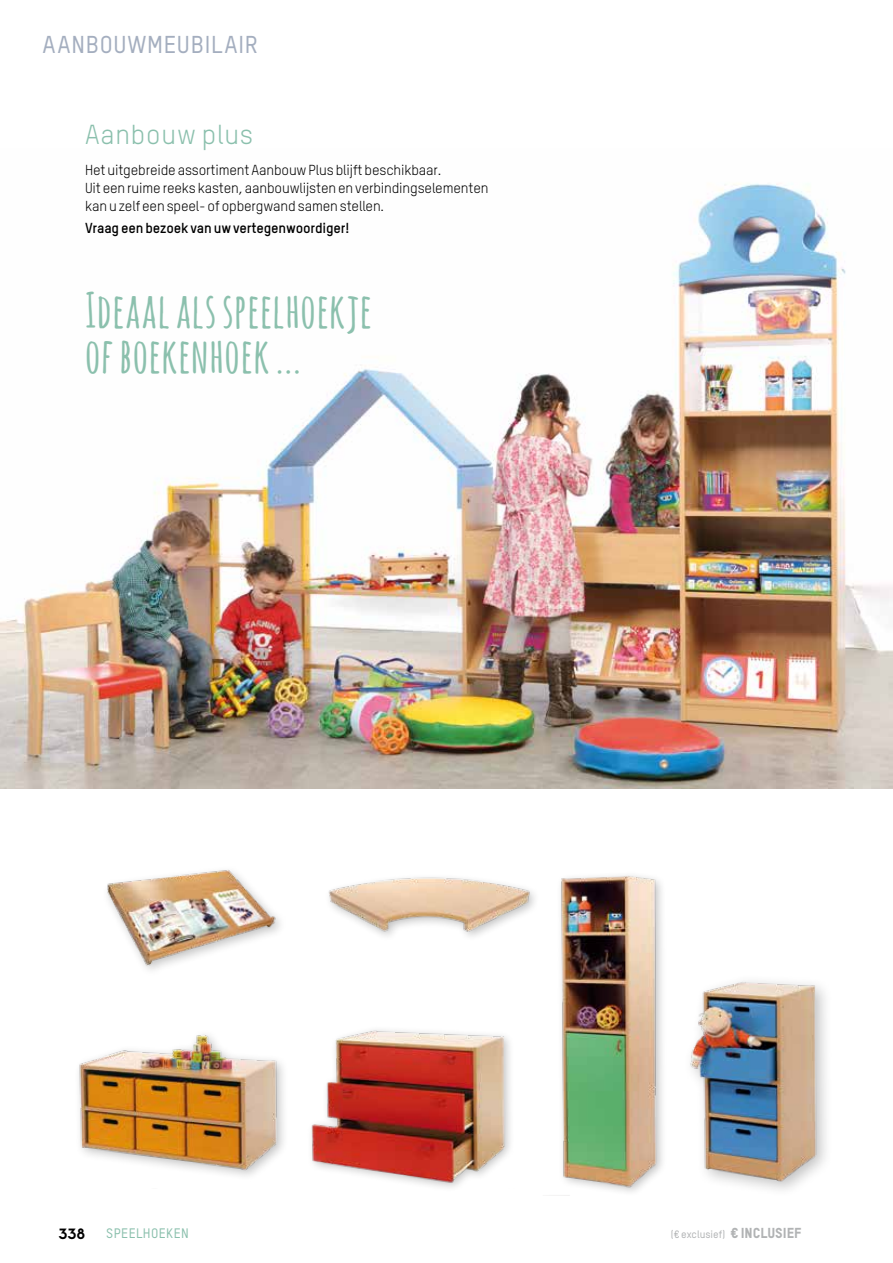
<style>
.page{position:relative;width:893px;height:1263px;background:#fff}
.page>*{position:absolute;margin:0;border:0;box-sizing:border-box;transform-origin:0 0}
.t1{font:700 48px/45px "Amatic SC";letter-spacing:.01em;color:#8bc0ad}
.t2{font:27px "TSTAR";letter-spacing:.03em;color:#8bc0ad}
.t3{font:500 24px "TSTAR";letter-spacing:.03em;color:#a4aebf}
.t4{font:15px "Chalet Tokyo";color:#000}
.t5{font:14.25px/18px "TSTAR";letter-spacing:-.01em;color:#000}
.t6{font:700 14.25px "TSTAR";letter-spacing:-.01em;color:#000}
.t7{font:500 13.5px "TSTAR";letter-spacing:.03em;color:#8bc0ad}
.t8{font:500 10.5px "TSTAR";color:#b1b3b4}
.s1{font-family:"TSTAR Headline";font-weight:400;font-size:14.25px}
</style>
<div class="page">
<img style="left:0;top:183px;width:893px;height:606px">
<img style="left:702px;top:981px;width:124px;height:209px">
<img style="left:561px;top:875px;width:141px;height:317px">
<img style="left:79px;top:1034px;width:205px;height:142px">
<img style="left:311px;top:1030px;width:199px;height:158px">
<img style="left:107px;top:869px;width:173px;height:101px">
<img style="left:328px;top:877px;width:206px;height:60px">
<h3 class="t3" style="left:43px;top:29px;width:217px">AANBOUWMEUBILAIR</h3>
<h2 class="t2" style="left:85px;top:118px;width:170px">Aanbouw plus</h2>
<p class="t5" style="left:85px;top:160px;width:405px">Het uitgebreide assortiment Aanbouw Plus blijft beschikbaar.<br>Uit een ruime reeks kasten, aanbouwlijsten en verbindingselementen kan u zelf een speel- of opbergwand samen stellen.</p>
<p class="t6" style="left:85px;top:219px;width:266px">Vraag een bezoek van uw vertegenwoordiger!</p>
<h1 class="t1" style="left:85px;top:286px;width:288px">Ideaal als speelhoekje of boekenhoek ...</h1>
<p class="t4" style="left:59px;top:1224px;width:28px">338</p>
<p class="t7" style="left:106px;top:1225px;width:84px">SPEELHOEKEN</p>
<p class="t8" style="left:671px;top:1228px;width:132px">(€ exclusief) <span class="s1">€ INCLUSIEF</span></p>
</div>
